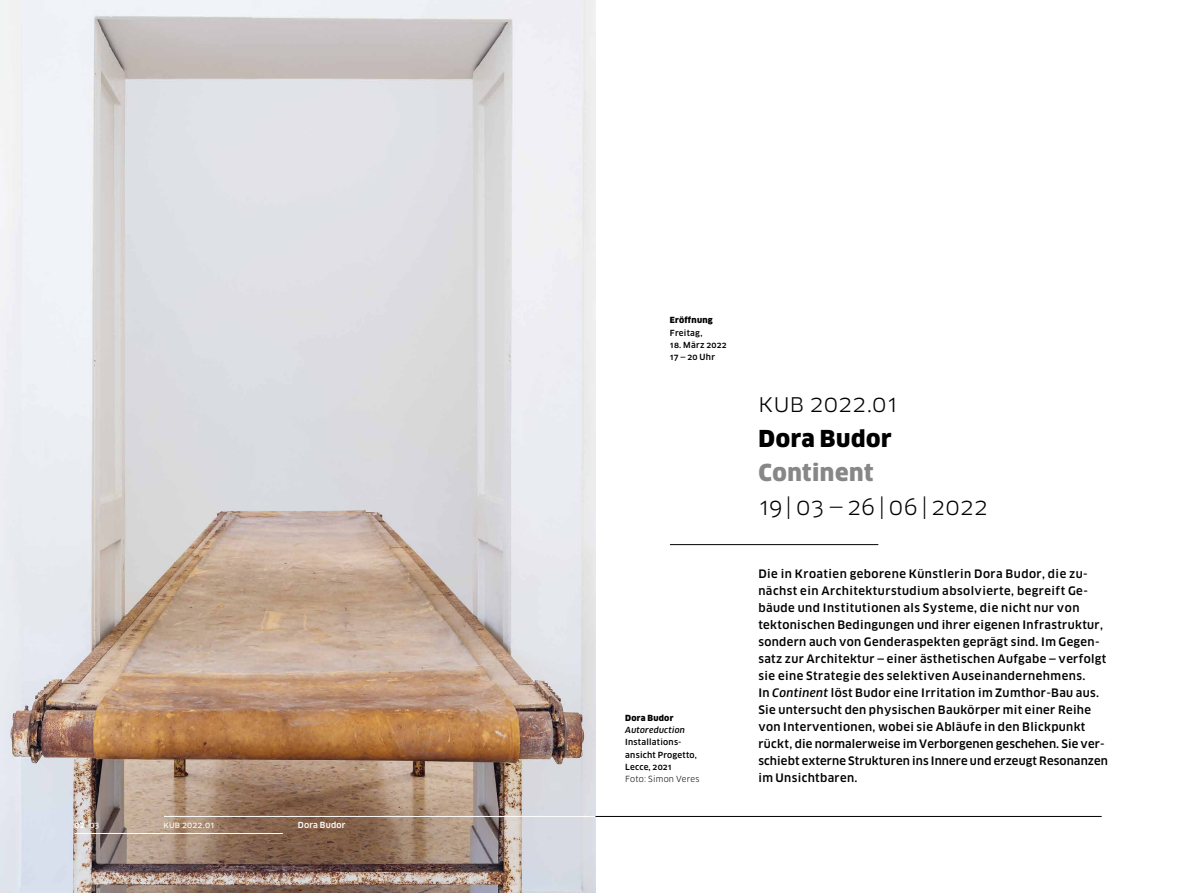
<style>
.page{position:relative;width:1191px;height:893px;background:#fff}
.page>*{position:absolute;margin:0;border:0;box-sizing:border-box;transform-origin:0 0}
.t1{font:22.8px "Clan Pro";letter-spacing:.025em;color:#000}
.t2{font:900 22.8px "Clan Pro";letter-spacing:.03em;color:#000}
.t3{font:900 22.8px "Clan Pro";letter-spacing:.02em;color:#878787}
.t4{font:500 11.4px/17px "Clan Pro";letter-spacing:.03em;color:#000}
.t5{font:500 8.25px/12.3px "Clan Pro";letter-spacing:.03em;color:#000}
.t6{font:900 8.25px "Clan Pro";letter-spacing:.03em;color:#000}
.t7{font:8.25px "Clan Pro";letter-spacing:.03em;color:#000}
.t8{font:italic 500 8.25px "Clan Pro";letter-spacing:.03em;color:#000}
.t9{font:500 8.25px "Clan Pro";letter-spacing:.03em;color:#fff}
.t10{font:8.25px "Clan Pro News";letter-spacing:.025em;color:#fff}
.s1{font-family:"Clan Pro News";font-weight:400}
.s2{font-style:italic}
</style>
<div class="page">
<hr style="left:670px;top:544px;width:208px;height:1px;background:#000">
<img style="left:0;top:0;width:595px;height:893px">
<hr style="left:164px;top:816px;width:431px;height:1px;background:#fff">
<hr style="left:74px;top:833px;width:209px;height:1px;background:#fff">
<hr style="left:595px;top:816px;width:506px;height:1px;background:#000">
<p class="t9" style="left:74px;top:820px;width:26px">02 <span class="s1">03</span></p>
<p class="t10" style="left:163px;top:820px;width:52px">KUB 2022.01</p>
<p class="t9" style="left:298px;top:820px;width:49px">Dora Budor</p>
<p class="t6" style="left:670px;top:315px;width:44px">Eröffnung</p>
<p class="t5" style="left:670px;top:326px;width:34px">Freitag,</p>
<p class="t5" style="left:670px;top:339px;width:58px">18. März 2022<br>17 — 20 Uhr</p>
<p class="t6" style="left:625px;top:713px;width:50px">Dora Budor</p>
<p class="t8" style="left:625px;top:725px;width:61px">Autoreduction</p>
<p class="t5" style="left:625px;top:736px;width:73px">Installations&shy;ansicht Progetto,<br>Lecce, 2021</p>
<p class="t7" style="left:625px;top:774px;width:76px">Foto: Simon Veres</p>
<h1 class="t1" style="left:758px;top:390px;width:141px">KUB 2022.01</h1>
<h1 class="t2" style="left:758px;top:424px;width:135px">Dora Budor</h1>
<h1 class="t3" style="left:758px;top:458px;width:116px">Continent</h1>
<h1 class="t1" style="left:758px;top:492px;width:231px">19|03—26|06|2022</h1>
<p class="t4" style="left:758px;top:566px;width:351px">Die in Kroatien geborene Künstlerin Dora Budor, die zu&shy;nächst ein Architekturstudium absolvierte, begreift Ge&shy;bäude und Institutionen als Systeme, die nicht nur von tektonischen Bedingungen und ihrer eigenen Infrastruktur, sondern auch von Genderaspekten geprägt sind. Im Gegen&shy;satz zur Architektur — einer ästhetischen Aufgabe — verfolgt sie eine Strategie des selektiven Auseinandernehmens.<br>In <span class="s2">Continent</span> löst Budor eine Irritation im Zumthor-Bau aus.<br>Sie untersucht den physischen Baukörper mit einer Reihe von Interventionen, wobei sie Abläufe in den Blickpunkt rückt, die normalerweise im Verborgenen geschehen. Sie ver&shy;schiebt externe Strukturen ins Innere und erzeugt Resonanzen im Unsichtbaren.</p>
</div>
